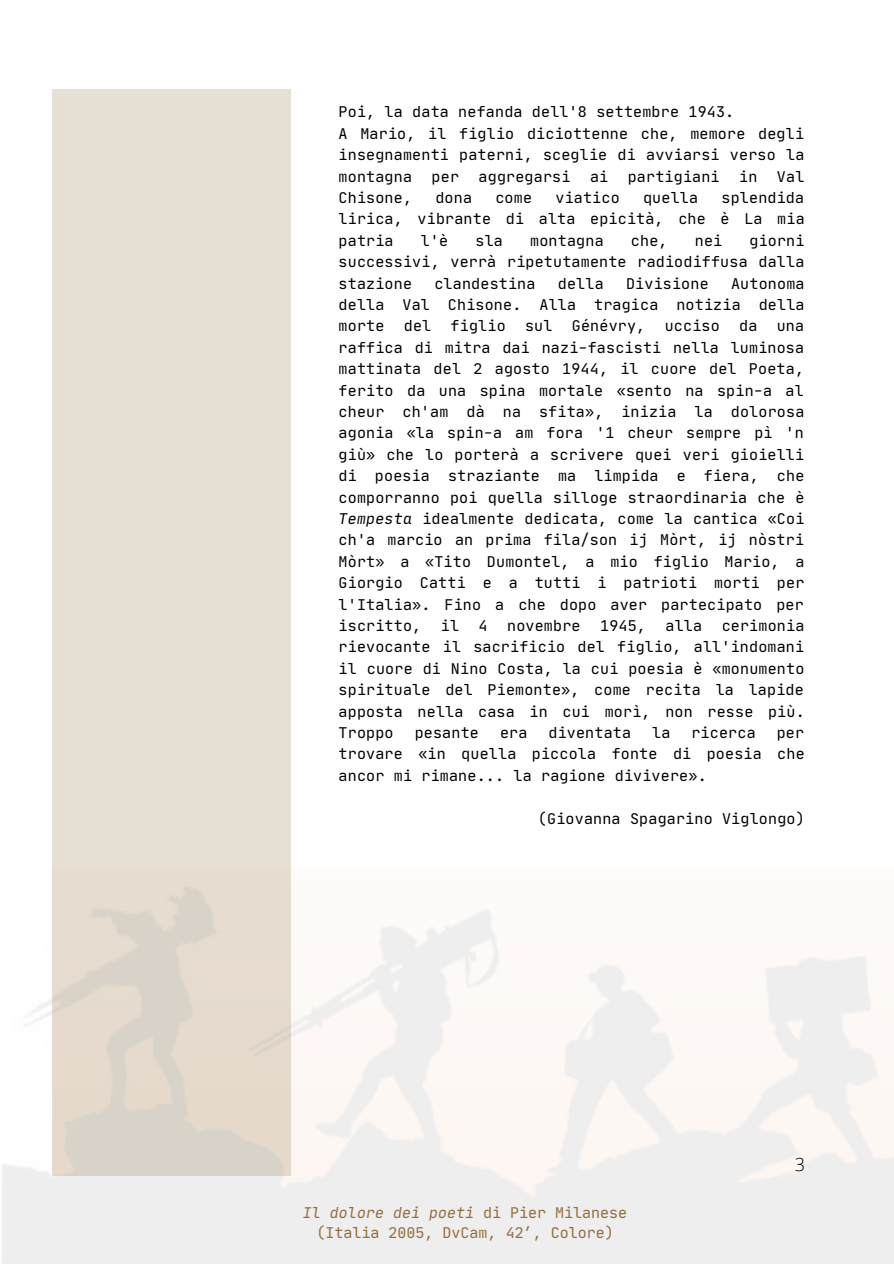
<style>
.page{position:relative;width:894px;height:1264px;background:#fff}
.page>*{position:absolute;margin:0;border:0;box-sizing:border-box;transform-origin:0 0}
.t1{font:300 18px "Open Sans";color:#000}
.t2{font:15px/21.5px "Jet Brains Mono";letter-spacing:.015em;color:#000;text-align:justify}
.t3{font:italic 15px "Jet Brains Mono";color:#91703e}
.t4{font:15px "Jet Brains Mono";color:#91703e}
.s1{font-style:italic}
.s2{font-style:normal}
</style>
<div class="page">
<div style="left:52px;top:89px;width:239px;height:1086px;background:linear-gradient(to right,#e5ddd2,#e6ded3)"></div>
<p class="t2" style="left:338px;top:101px;width:397px">Poi, la data nefanda dell'8 settembre 1943.</p>
<p class="t2" style="left:338px;top:122px;width:467px">A Mario, il figlio diciottenne che, memore degli insegnamenti paterni, sceglie di avviarsi verso la montagna</p>
<p class="t2" style="left:431px;top:165px;width:29px">per</p>
<p class="t2" style="left:478px;top:165px;width:93px">aggregarsi</p>
<p class="t2" style="left:590px;top:165px;width:20px">ai</p>
<p class="t2" style="left:627px;top:165px;width:93px">partigiani</p>
<p class="t2" style="left:739px;top:165px;width:20px">in</p>
<p class="t2" style="left:776px;top:165px;width:29px">Val</p>
<p class="t2" style="left:338px;top:187px;width:467px;text-indent:383px">splendida lirica, vibrante di alta epicità, che è La mia patria</p>
<p class="t2" style="left:338px;top:187px;width:75px">Chisone,</p>
<p class="t2" style="left:435px;top:187px;width:38px">dona</p>
<p class="t2" style="left:495px;top:187px;width:38px">come</p>
<p class="t2" style="left:555px;top:187px;width:66px">viatico</p>
<p class="t2" style="left:643px;top:187px;width:57px">quella</p>
<p class="t2" style="left:421px;top:229px;width:29px">l'è</p>
<p class="t2" style="left:475px;top:229px;width:29px">sla</p>
<p class="t2" style="left:530px;top:229px;width:75px">montagna</p>
<p class="t2" style="left:630px;top:229px;width:38px">che,</p>
<p class="t2" style="left:694px;top:229px;width:29px">nei</p>
<p class="t2" style="left:338px;top:229px;width:467px;text-indent:411px">giorni successivi, verrà ripetutamente radiodiffusa dalla stazione</p>
<p class="t2" style="left:434px;top:272px;width:102px">clandestina</p>
<p class="t2" style="left:557px;top:272px;width:47px">della</p>
<p class="t2" style="left:626px;top:272px;width:84px">Divisione</p>
<p class="t2" style="left:338px;top:272px;width:467px;text-indent:392px">Autonoma della Val Chisone. Alla tragica notizia della morte</p>
<p class="t2" style="left:403px;top:315px;width:29px">del</p>
<p class="t2" style="left:450px;top:315px;width:57px">figlio</p>
<p class="t2" style="left:525px;top:315px;width:29px">sul</p>
<p class="t2" style="left:571px;top:315px;width:75px">Génévry,</p>
<p class="t2" style="left:664px;top:315px;width:57px">ucciso</p>
<p class="t2" style="left:739px;top:315px;width:20px">da</p>
<p class="t2" style="left:338px;top:315px;width:467px;text-indent:438px">una raffica di mitra dai nazi-fascisti nella luminosa mattinata del 2 agosto 1944, il cuore del Poeta, ferito da una spina mortale «sento na spin-a al cheur ch'am dà na sfita», inizia la dolorosa agonia «la spin-a am fora '1 cheur sempre pì 'n giù» che lo porterà a scrivere quei veri gioielli di poesia straziante ma limpida e fiera, che comporranno poi quella silloge straordinaria che è <span class="s1">Tempesta</span> idealmente dedicata, come la cantica «Coi ch'a marcio an prima fila/son ij Mòrt, ij nòstri Mòrt» a «Tito Dumontel, a mio figlio Mario, a Giorgio Catti e a tutti i patrioti morti per l'Italia». Fino a che dopo aver partecipato per iscritto,</p>
<p class="t2" style="left:338px;top:614px;width:467px;text-indent:383px">cerimonia rievocante il sacrificio del figlio, all'indomani il cuore di Nino Costa, la cui poesia è «monumento spirituale del Piemonte», come recita la lapide apposta nella casa in cui morì, non resse più.<br>Troppo</p>
<p class="t2" style="left:440px;top:614px;width:20px">il</p>
<p class="t2" style="left:478px;top:614px;width:11px">4</p>
<p class="t2" style="left:507px;top:614px;width:75px">novembre</p>
<p class="t2" style="left:600px;top:614px;width:47px">1945,</p>
<p class="t2" style="left:665px;top:614px;width:38px">alla</p>
<p class="t2" style="left:414px;top:721px;width:66px">pesante</p>
<p class="t2" style="left:500px;top:721px;width:29px">era</p>
<p class="t2" style="left:548px;top:721px;width:84px">diventata</p>
<p class="t2" style="left:652px;top:721px;width:20px">la</p>
<p class="t2" style="left:691px;top:721px;width:66px">ricerca</p>
<p class="t2" style="left:338px;top:721px;width:467px;text-indent:438px">per trovare «in quella piccola fonte di poesia che ancor mi rimane... la ragione divivere».</p>
<p class="t2" style="left:538px;top:807px;width:268px">(Giovanna Spagarino Viglongo)</p>
<p class="t3" style="left:303px;top:1203px;width:326px">Il dolore dei poeti <span class="s2">di Pier Milanese</span></p>
<p class="t4" style="left:316px;top:1223px;width:299px">(Italia 2005, DvCam, 42′, Colore)</p>
<p class="t1" style="left:794px;top:1151px;width:12px">3</p>
</div>
